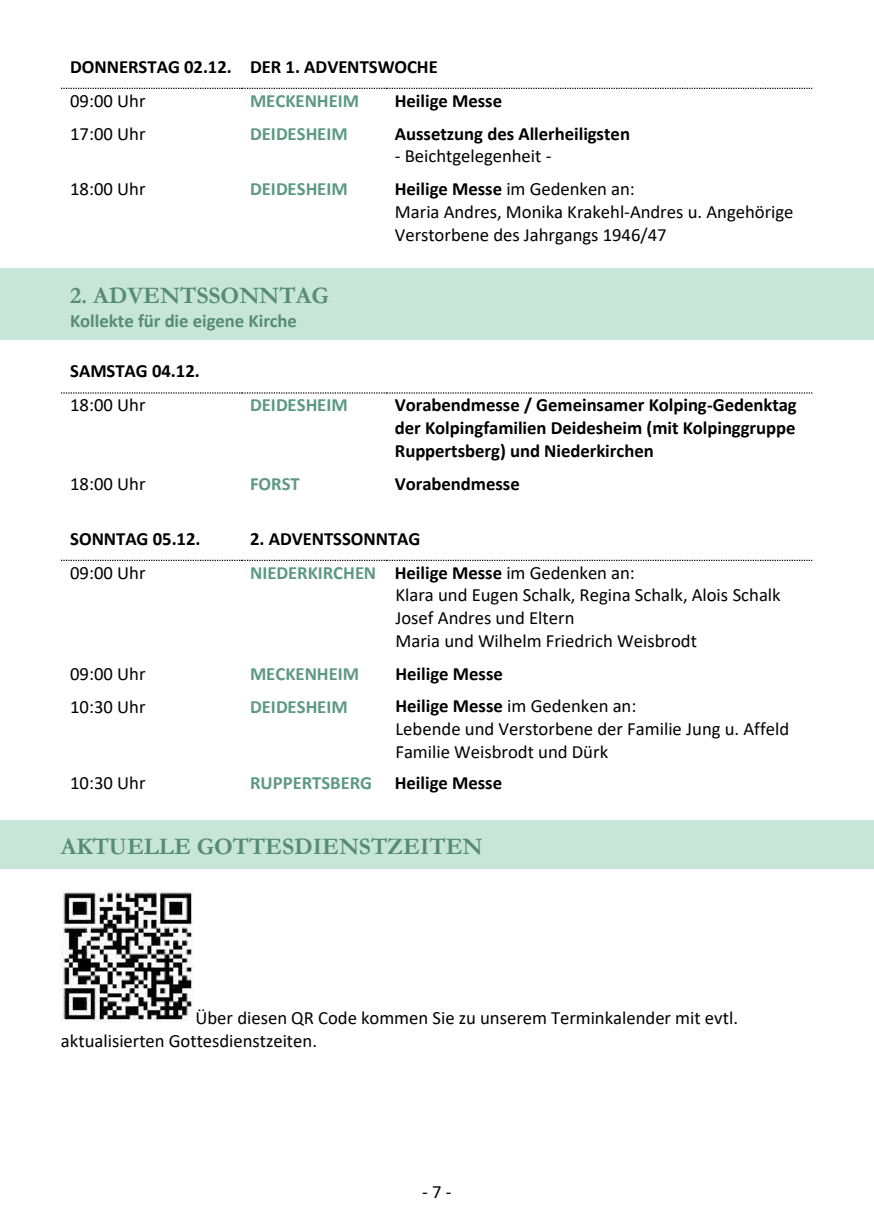
<style>
.page{position:relative;width:874px;height:1221px;background:#fff}
.page>*{position:absolute;margin:0;border:0;box-sizing:border-box;transform-origin:0 0}
.t1{font:700 23.8px "Garamond";color:#568c76}
.t2{font:18.72px/22.8px "Calibri";color:#000}
.t3{font:700 18.72px/22.8px "Calibri";color:#000;text-align:justify}
.t4{font:700 18.72px "Calibri";color:#5d9981}
.t5{font:700 18.72px "Calibri";letter-spacing:-.005em;color:#568c76}
.s1{font-weight:700}
.s2{color:#000}
.s3{font-weight:400;color:#000}
.s4{font-weight:400}
</style>
<div class="page">
<div style="left:0;top:268px;width:873px;height:72px;background:#c8e6d8"></div>
<div style="left:0;top:820px;width:873px;height:49px;background:#c8e6d8"></div>
<svg style="left:61px;top:88px;width:751px;height:1px"></svg>
<svg style="left:61px;top:392px;width:751px;height:1px"></svg>
<svg style="left:61px;top:559px;width:751px;height:2px"></svg>
<img style="left:61px;top:889px;width:133px;height:133px">
<p class="t3" style="left:70px;top:55px;width:369px">DONNERSTAG 02.12. DER 1. ADVENTSWOCHE</p>
<p class="t2" style="left:70px;top:89px;width:77px">09:00 Uhr</p>
<p class="t4" style="left:250px;top:87px;width:111px">MECKENHEIM</p>
<p class="t3" style="left:394px;top:89px;width:109px">Heilige Messe</p>
<p class="t2" style="left:70px;top:121px;width:77px">17:00 Uhr</p>
<p class="t4" style="left:250px;top:120px;width:99px">DEIDESHEIM</p>
<p class="t3" style="left:394px;top:122px;width:236px">Aussetzung des Allerheiligsten</p>
<p class="t2" style="left:394px;top:144px;width:158px">- Beichtgelegenheit -</p>
<p class="t2" style="left:70px;top:177px;width:77px">18:00 Uhr</p>
<p class="t4" style="left:250px;top:176px;width:99px">DEIDESHEIM</p>
<p class="t2" style="left:394px;top:177px;width:400px"><span class="s1">Heilige Messe</span> im Gedenken an:<br>Maria Andres, Monika Krakehl-Andres u. Angehörige<br>Verstorbene des Jahrgangs 1946/47</p>
<p class="t1" style="left:70px;top:279px;width:260px">2. ADVENTSSONNTAG</p>
<p class="t5" style="left:70px;top:308px;width:228px">Kollekte für die eigene Kirche</p>
<p class="t3" style="left:70px;top:359px;width:131px">SAMSTAG 04.12.</p>
<p class="t2" style="left:70px;top:393px;width:77px">18:00 Uhr</p>
<p class="t4" style="left:250px;top:392px;width:99px">DEIDESHEIM</p>
<p class="t3" style="left:394px;top:393px;width:403px">Vorabendmesse / Gemeinsamer Kolping-Gedenktag der Kolpingfamilien Deidesheim (mit Kolpinggruppe Ruppertsberg) und Niederkirchen</p>
<p class="t2" style="left:70px;top:471px;width:77px">18:00 Uhr</p>
<p class="t4" style="left:250px;top:470px;width:51px">FORST</p>
<p class="t3" style="left:394px;top:472px;width:126px">Vorabendmesse</p>
<p class="t3" style="left:70px;top:527px;width:132px">SONNTAG 05.12.</p>
<p class="t3" style="left:250px;top:527px;width:172px">2. ADVENTSSONNTAG</p>
<p class="t2" style="left:70px;top:560px;width:77px">09:00 Uhr</p>
<p class="t4" style="left:250px;top:559px;width:386px">NIEDERKIRCHEN <span class="s2">Heilige Messe</span> <span class="s3">im Gedenken an:</span></p>
<p class="t2" style="left:395px;top:583px;width:386px">Klara und Eugen Schalk, Regina Schalk, Alois Schalk<br>Josef Andres und Eltern<br>Maria und Wilhelm Friedrich Weisbrodt</p>
<p class="t3" style="left:395px;top:656px;width:242px;line-height:32.9px">Heilige Messe<br>Heilige Messe <span class="s4">im Gedenken an:</span></p>
<p class="t2" style="left:395px;top:717px;width:395px">Lebende und Verstorbene der Familie Jung u. Affeld<br>Familie Weisbrodt und Dürk</p>
<p class="t4" style="left:250px;top:769px;width:253px">RUPPERTSBERG <span class="s2">Heilige Messe</span></p>
<p class="t2" style="left:70px;top:661px;width:77px">09:00 Uhr</p>
<p class="t4" style="left:250px;top:660px;width:111px">MECKENHEIM</p>
<p class="t2" style="left:70px;top:694px;width:77px">10:30 Uhr</p>
<p class="t4" style="left:250px;top:693px;width:99px">DEIDESHEIM</p>
<p class="t2" style="left:70px;top:770px;width:77px">10:30 Uhr</p>
<p class="t1" style="left:61px;top:830px;width:423px">AKTUELLE GOTTESDIENSTZEITEN</p>
<p class="t2" style="left:61px;top:1005px;width:678px;text-indent:134px">Über diesen QR Code kommen Sie zu unserem Terminkalender mit evtl. aktualisierten Gottesdienstzeiten.</p>
<p class="t2" style="left:422px;top:1180px;width:31px">-7 -</p>
</div>
